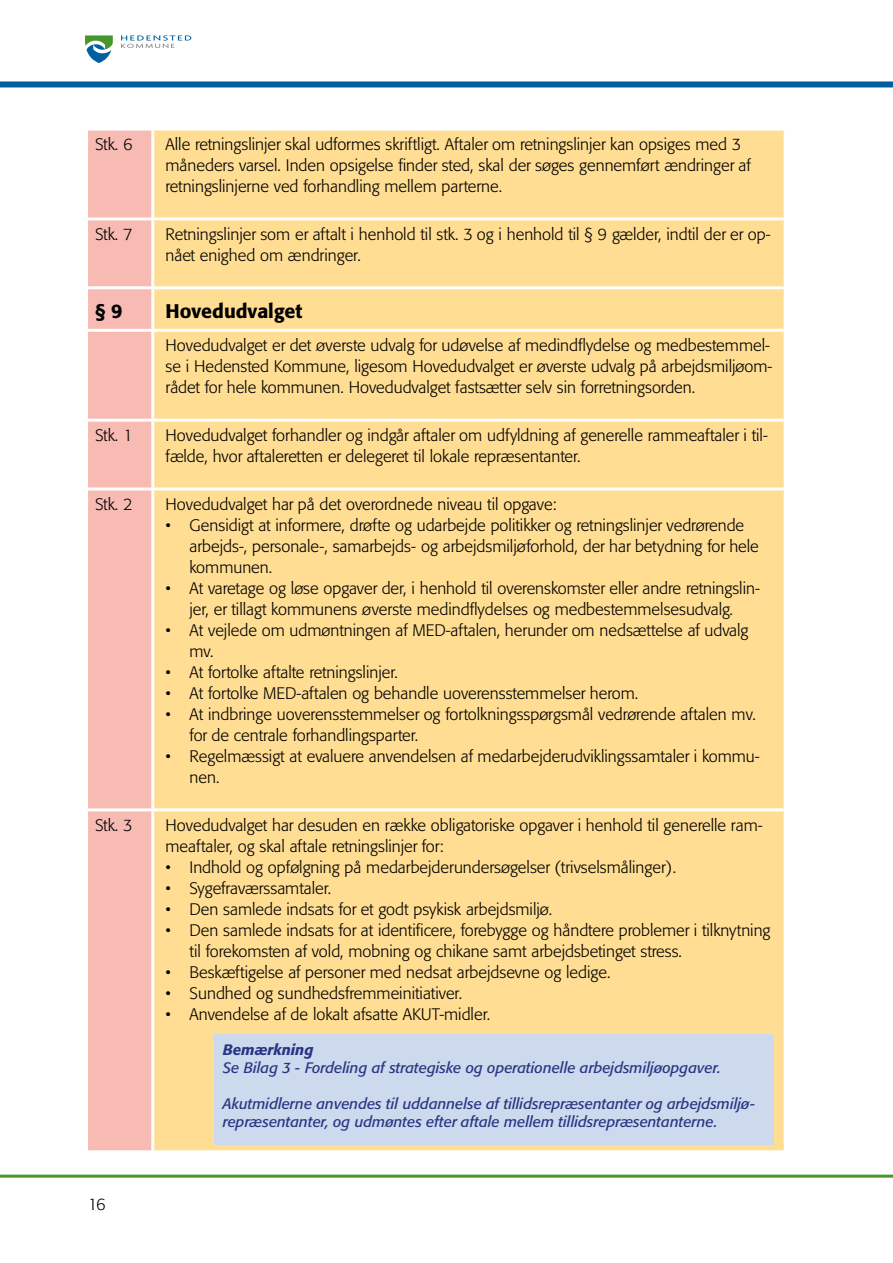
<style>
.page{position:relative;width:893px;height:1263px;background:#fff}
.page>*{position:absolute;margin:0;border:0;box-sizing:border-box;transform-origin:0 0}
.Tabel_-_paragraf{font:500 19.5px "Formata BQ";color:#000}
.Tabel_-_brød{font:300 16.5px/21px "Formata BQ";color:#000}
.Tabel_-_kursiv{font:italic 15px/18px "Formata BQ";color:#283583}
.Tabel_-_kursiv-2{font:italic 500 15px "Formata BQ";color:#283583}
</style>
<div class="page">
<div style="left:0;top:81px;width:893px;height:6px;background:#005f9f"></div>
<hr style="left:0;top:1175px;width:893px;height:3px;background:#46962b">
<svg style="left:85px;top:35px;width:28px;height:28px"></svg>
<svg style="left:121px;top:35px;width:70px;height:13px"></svg>
<div style="left:88px;top:131px;width:63px;height:1019px;background:#f7bbb3"></div>
<div style="left:154px;top:131px;width:630px;height:1019px;background:#ffdd93"></div>
<hr style="left:85px;top:217px;width:68px;height:3px;background:#fff">
<hr style="left:85px;top:286px;width:68px;height:3px;background:#fff">
<hr style="left:85px;top:329px;width:68px;height:3px;background:#fff">
<hr style="left:85px;top:419px;width:68px;height:3px;background:#fff">
<hr style="left:85px;top:487px;width:68px;height:3px;background:#fff">
<hr style="left:85px;top:808px;width:68px;height:3px;background:#fff">
<hr style="left:153px;top:217px;width:631px;height:3px;background:#fff">
<hr style="left:153px;top:286px;width:631px;height:3px;background:#fff">
<hr style="left:153px;top:329px;width:631px;height:3px;background:#fff">
<hr style="left:153px;top:419px;width:631px;height:3px;background:#fff">
<hr style="left:153px;top:487px;width:631px;height:3px;background:#fff">
<hr style="left:153px;top:808px;width:631px;height:3px;background:#fff">
<div style="left:214px;top:1035px;width:560px;height:110px;background:#cdd9ec"></div>
<p class="Tabel_-_brød" style="left:95px;top:134px;width:39px">Stk. 6</p>
<p class="Tabel_-_brød" style="left:166px;top:134px;width:587px">Alle retningslinjer skal udformes skriftligt. Aftaler om retningslinjer kan opsiges med 3 måneders varsel. Inden opsigelse finder sted, skal der søges gennemført ændringer af retningslinjerne ved forhandling mellem parterne.</p>
<p class="Tabel_-_brød" style="left:95px;top:224px;width:39px">Stk. 7</p>
<p class="Tabel_-_brød" style="left:166px;top:224px;width:606px">Retningslinjer som er aftalt i henhold til stk. 3 og i henhold til § 9 gælder, indtil der er op&shy;nået enighed om ændringer.</p>
<p class="Tabel_-_paragraf" style="left:95px;top:299px;width:29px">§ 9</p>
<p class="Tabel_-_paragraf" style="left:166px;top:299px;width:138px">Hovedudvalget</p>
<p class="Tabel_-_brød" style="left:166px;top:335px;width:608px">Hovedudvalget er det øverste udvalg for udøvelse af medindflydelse og medbestemmel&shy;se i Hedensted Kommune, ligesom Hovedudvalget er øverste udvalg på arbejdsmiljøom&shy;rådet for hele kommunen. Hovedudvalget fastsætter selv sin forretningsorden.</p>
<p class="Tabel_-_brød" style="left:95px;top:425px;width:39px">Stk. 1</p>
<p class="Tabel_-_brød" style="left:166px;top:425px;width:604px">Hovedudvalget forhandler og indgår aftaler om udfyldning af generelle rammeaftaler i til&shy;fælde, hvor aftaleretten er delegeret til lokale repræsentanter.</p>
<p class="Tabel_-_brød" style="left:95px;top:494px;width:39px">Stk. 2</p>
<p class="Tabel_-_brød" style="left:166px;top:494px;width:393px">Hovedudvalget har på det overordnede niveau til opgave:</p>
<p class="Tabel_-_brød" style="left:190px;top:515px;width:571px;text-indent:-24px">• Gensidigt at informere, drøfte og udarbejde politikker og retningslinjer vedrørende arbejds-, personale-, samarbejds- og arbejdsmiljøforhold, der har betydning for hele kommunen.</p>
<p class="Tabel_-_brød" style="left:166px;top:578px;width:596px;text-align:center">• At varetage og løse opgaver der, i henhold til overenskomster eller andre retningslin&shy;jer, er tillagt kommunens øverste medindflydelses og medbestemmelsesudvalg.</p>
<p class="Tabel_-_brød" style="left:190px;top:620px;width:560px;text-indent:-24px">• At vejlede om udmøntningen af MED-aftalen, herunder om nedsættelse af udvalg mv.</p>
<p class="Tabel_-_brød" style="left:166px;top:662px;width:234px">• At fortolke aftalte retningslinjer.</p>
<p class="Tabel_-_brød" style="left:166px;top:683px;width:474px">• At fortolke MED-aftalen og behandle uoverensstemmelser herom.</p>
<p class="Tabel_-_brød" style="left:190px;top:704px;width:568px;text-indent:-24px">• At indbringe uoverensstemmelser og fortolkningsspørgsmål vedrørende aftalen mv. for de centrale forhandlingsparter.</p>
<p class="Tabel_-_brød" style="left:190px;top:746px;width:572px;text-indent:-24px">• Regelmæssigt at evaluere anvendelsen af medarbejderudviklingssamtaler i kommu&shy;nen.</p>
<p class="Tabel_-_brød" style="left:95px;top:815px;width:39px">Stk. 3</p>
<p class="Tabel_-_brød" style="left:166px;top:815px;width:598px">Hovedudvalget har desuden en række obligatoriske opgaver i henhold til generelle ram&shy;meaftaler, og skal aftale retningslinjer for:</p>
<p class="Tabel_-_brød" style="left:166px;top:857px;width:512px">• Indhold og opfølgning på medarbejderundersøgelser (trivselsmålinger).</p>
<p class="Tabel_-_brød" style="left:166px;top:878px;width:167px">• Sygefraværssamtaler.</p>
<p class="Tabel_-_brød" style="left:166px;top:899px;width:388px">• Den samlede indsats for et godt psykisk arbejdsmiljø.</p>
<p class="Tabel_-_brød" style="left:190px;top:920px;width:582px;text-indent:-24px">• Den samlede indsats for at identificere, forebygge og håndtere problemer i tilknytning til forekomsten af vold, mobning og chikane samt arbejdsbetinget stress.</p>
<p class="Tabel_-_brød" style="left:166px;top:962px;width:446px">• Beskæftigelse af personer med nedsat arbejdsevne og ledige.</p>
<p class="Tabel_-_brød" style="left:166px;top:983px;width:298px">• Sundhed og sundhedsfremmeinitiativer.</p>
<p class="Tabel_-_brød" style="left:166px;top:1004px;width:326px">• Anvendelse af de lokalt afsatte AKUT-midler.</p>
<p class="Tabel_-_kursiv-2" style="left:223px;top:1040px;width:92px">Bemærkning</p>
<p class="Tabel_-_kursiv" style="left:223px;top:1059px;width:499px">Se Bilag 3 - Fordeling af strategiske og operationelle arbejdsmiljøopgaver.</p>
<p class="Tabel_-_kursiv" style="left:223px;top:1095px;width:534px">Akutmidlerne anvendes til uddannelse af tillidsrepræsentanter og arbejdsmiljø&shy;repræsentanter, og udmøntes efter aftale mellem tillidsrepræsentanterne.</p>
<p class="Tabel_-_brød" style="left:88px;top:1193px;width:19px">16</p>
</div>
